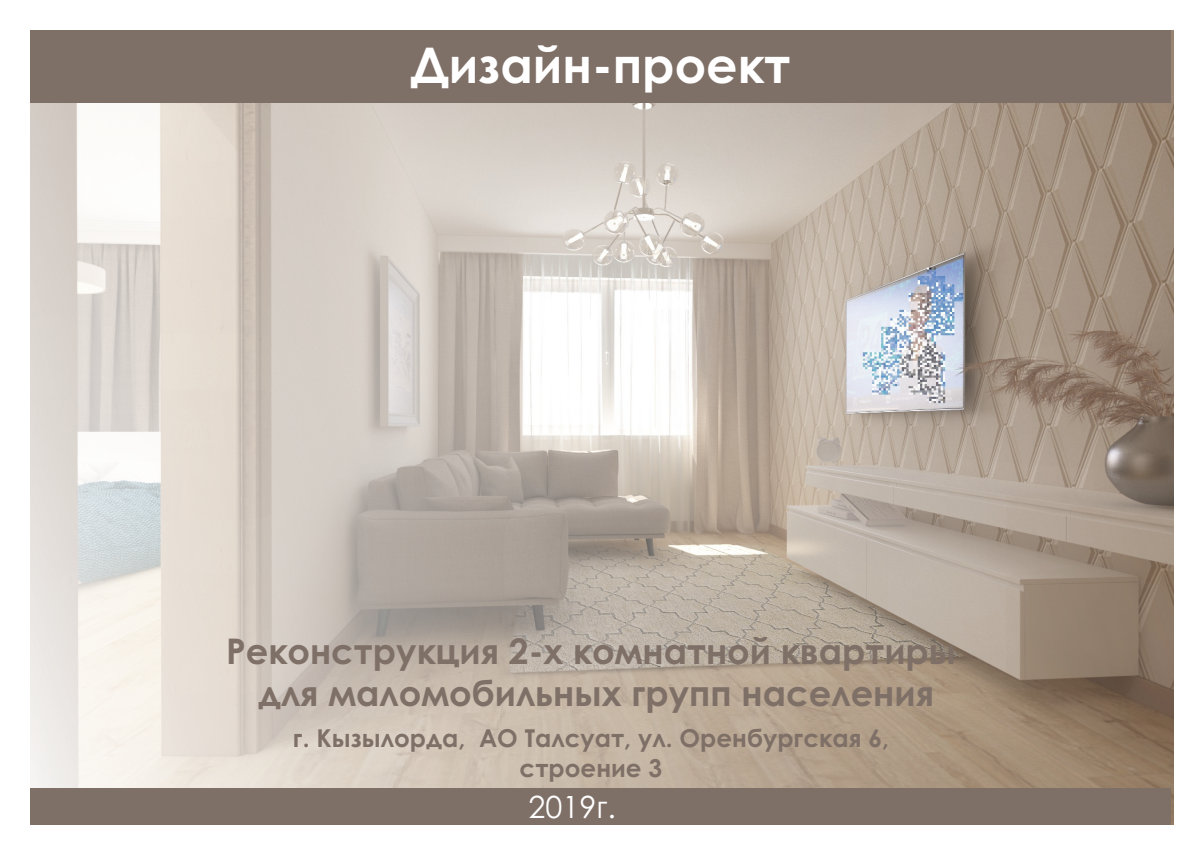
<style>
.page{position:relative;width:1191px;height:842px;background:#fff}
.page>*{position:absolute;margin:0;border:0;box-sizing:border-box;transform-origin:0 0}
.t1{font:700 49.2px "Century Gothic";color:#fff}
.t2{font:700 35.3px/42.8px "Century Gothic";color:#7e6f67;text-align:center}
.t3{font:30.6px "Century Gothic";color:#fff}
.t4{font:700 24.6px/29.8px "Century Gothic";color:#7e6f67;text-align:center}
</style>
<div class="page">
<img style="left:30px;top:31px;width:1143px;height:793px">
<div style="left:30px;top:31px;width:1140px;height:72px;background:#7e6f67"></div>
<div style="left:30px;top:788px;width:1140px;height:36px;background:#7e6f67"></div>
<h1 class="t1" style="left:411px;top:46px;width:381px">Дизайн-проект</h1>
<p class="t2" style="left:226px;top:633px;width:731px">Реконструкция 2-х комнатной квартиры для маломобильных групп населения</p>
<p class="t4" style="left:293px;top:725px;width:598px">г. Кызылорда, АО Талсуат, ул. Оренбургская 6, строение 3</p>
<p class="t3" style="left:528px;top:795px;width:89px">2019г.</p>
</div>
